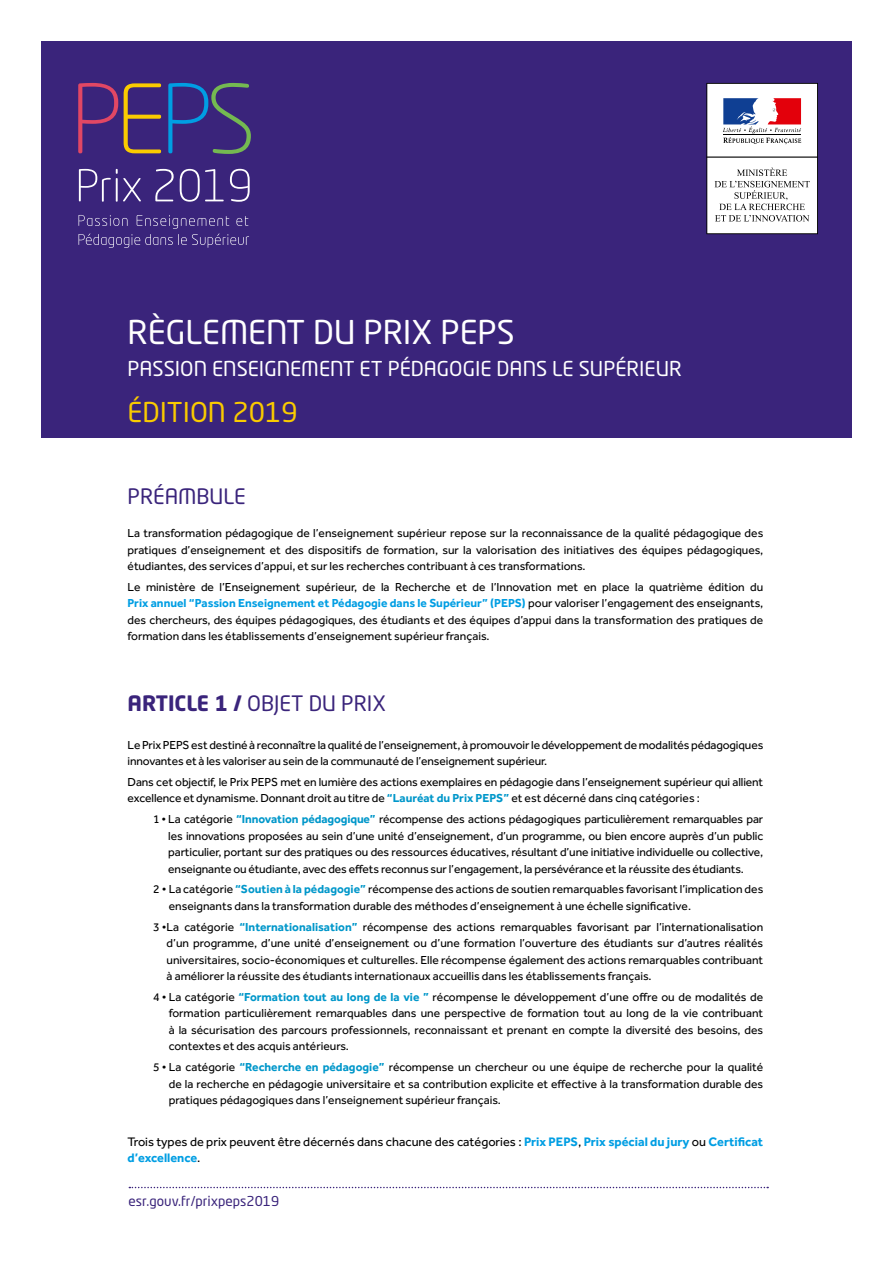
<style>
.page{position:relative;width:893px;height:1263px;background:#fff}
.page>*{position:absolute;margin:0;border:0;box-sizing:border-box;transform-origin:0 0}
.t1{font:32.4px "Neo Tech Std";color:#fff}
.t2{font:27px "Neo Tech Std";color:#facb00}
.t3{font:21px "Neo Tech Std";color:#3a247b}
.t4{font:20.25px "Neo Tech Std";color:#fff}
.t5{font:13.5px "Neo Tech Std";color:#3a247b}
.t6{font:12.75px/16.5px "Effra";color:#000}
.t7{font:12px/16.5px "Effra";color:#000;text-align:justify}
.s1{font-weight:700;color:#009ee3}
.s2{font-weight:700}
.s3{font-weight:700;color:#0097ca}
</style>
<div class="page">
<svg style="left:129px;top:1187px;width:639px;height:1px"></svg>
<div style="left:41px;top:41px;width:811px;height:397px;background:#3a247b"></div>
<svg style="left:706px;top:83px;width:112px;height:151px;background:#d9d2d7"></svg>
<svg style="left:79px;top:215px;width:170px;height:33px"></svg>
<svg style="left:78px;top:83px;width:40px;height:70px"></svg>
<svg style="left:124px;top:83px;width:37px;height:70px"></svg>
<svg style="left:168px;top:83px;width:83px;height:71px"></svg>
<svg style="left:79px;top:169px;width:62px;height:33px"></svg>
<svg style="left:155px;top:169px;width:19px;height:32px"></svg>
<svg style="left:180px;top:169px;width:44px;height:33px"></svg>
<svg style="left:230px;top:169px;width:20px;height:33px"></svg>
<h1 class="t1" style="left:128px;top:312px;width:389px">RÈGLEMENT DU PRIX PEPS</h1>
<h3 class="t4" style="left:128px;top:356px;width:556px">PASSION ENSEIGNEMENT ET PÉDAGOGIE DANS LE SUPÉRIEUR</h3>
<h2 class="t2" style="left:128px;top:396px;width:172px">ÉDITION 2019</h2>
<h3 class="t3" style="left:128px;top:483px;width:120px">PRÉAMBULE</h3>
<p class="t7" style="left:128px;top:525px;width:637px">La transformation pédagogique de l’enseignement supérieur repose sur la reconnaissance de la qualité pédagogique des pratiques d’enseignement et des dispositifs de formation, sur la valorisation des initiatives des équipes pédagogiques, étudiantes, des services d’appui, et sur les recherches contribuant à ces transformations.</p>
<p class="t7" style="left:128px;top:578px;width:637px">Le ministère de l’Enseignement supérieur, de la Recherche et de l’Innovation met en place la quatrième édition du <span class="s1">Prix annuel “Passion Enseignement et Pédagogie dans le Supérieur” (PEPS)</span> pour valoriser l’engagement des enseignants, des chercheurs, des équipes pédagogiques, des étudiants et des équipes d’appui dans la transformation des pratiques de formation dans les établissements d’enseignement supérieur français.</p>
<h3 class="t3" style="left:128px;top:691px;width:260px"><span class="s2">ARTICLE 1 /</span> OBJET DU PRIX</h3>
<p class="t7" style="left:128px;top:736px;width:637px">Le Prix PEPS est destiné à reconnaître la qualité de l’enseignement, à promouvoir le développement de modalités pédagogiques innovantes et à les valoriser au sein de la communauté de l’enseignement supérieur.</p>
<p class="t7" style="left:128px;top:773px;width:637px">Dans cet objectif, le Prix PEPS met en lumière des actions exemplaires en pédagogie dans l’enseignement supérieur qui allient excellence et dynamisme. Donnant droit au titre de <span class="s3">“Lauréat du Prix PEPS”</span> et est décerné dans cinq catégories :</p>
<p class="t7" style="left:168px;top:811px;width:596px;text-indent:-15px">1 • La catégorie <span class="s3">“Innovation pédagogique”</span> récompense des actions pédagogiques particulièrement remarquables par les innovations proposées au sein d’une unité d’enseignement, d’un programme, ou bien encore auprès d’un public particulier, portant sur des pratiques ou des ressources éducatives, résultant d’une initiative individuelle ou collective, enseignante ou étudiante, avec des effets reconnus sur l’engagement, la persévérance et la réussite des étudiants.</p>
<p class="t7" style="left:169px;top:881px;width:596px;text-indent:-16px">2 • La catégorie <span class="s3">“Soutien à la pédagogie”</span> récompense des actions de soutien remarquables favorisant l’implication des enseignants dans la transformation durable des méthodes d’enseignement à une échelle significative.</p>
<p class="t7" style="left:167px;top:918px;width:598px;text-indent:-14px">3 •La catégorie <span class="s3">“Internationalisation”</span> récompense des actions remarquables favorisant par l’internationalisation d’un programme, d’une unité d’enseignement ou d’une formation l’ouverture des étudiants sur d’autres réalités universitaires, socio-économiques et culturelles. Elle récompense également des actions remarquables contribuant à améliorer la réussite des étudiants internationaux accueillis dans les établissements français.</p>
<p class="t7" style="left:169px;top:988px;width:596px;text-indent:-16px">4 • La catégorie <span class="s3">“Formation tout au long de la vie ”</span> récompense le développement d’une offre ou de modalités de formation particulièrement remarquables dans une perspective de formation tout au long de la vie contribuant à la sécurisation des parcours professionnels, reconnaissant et prenant en compte la diversité des besoins, des contextes et des acquis antérieurs.</p>
<p class="t7" style="left:169px;top:1059px;width:596px;text-indent:-16px">5 • La catégorie <span class="s3">“Recherche en pédagogie”</span> récompense un chercheur ou une équipe de recherche pour la qualité de la recherche en pédagogie universitaire et sa contribution explicite et effective à la transformation durable des pratiques pédagogiques dans l’enseignement supérieur français.</p>
<p class="t6" style="left:128px;top:1133px;width:637px">Trois types de prix peuvent être décernés dans chacune des catégories : <span class="s1">Prix PEPS</span>, <span class="s1">Prix spécial du jury</span> ou <span class="s1">Certificat d’excellence</span>.</p>
<p class="t5" style="left:129px;top:1192px;width:152px">esr.gouv.fr/prixpeps2019</p>
</div>
